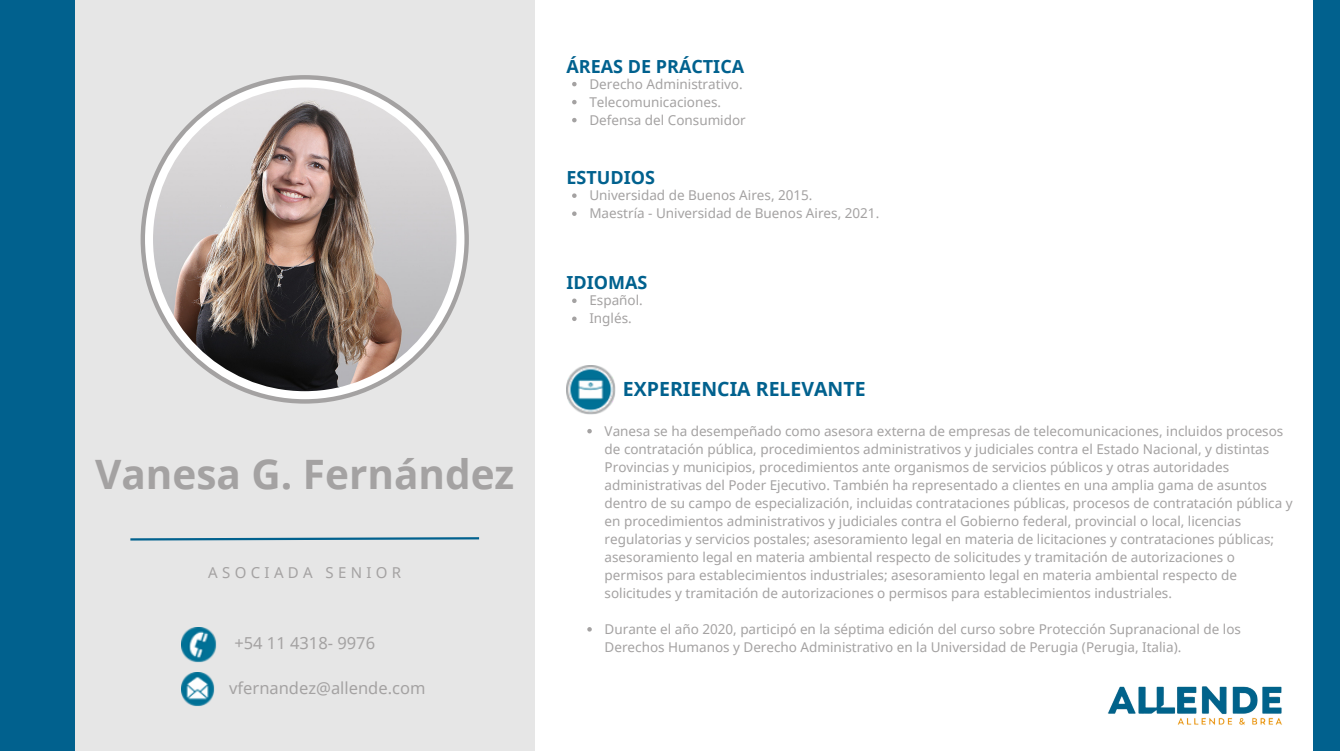
<style>
.page{position:relative;width:1340px;height:751px;background:#fff}
.page>*{position:absolute;margin:0;border:0;box-sizing:border-box;transform-origin:0 0}
.t1{font:700 40.5px "Noto Sans";color:#a4a2a2}
.t2{font:700 19.5px "Noto Sans";color:#01618e}
.t3{font:700 18px "Noto Sans";color:#01618e}
.t4{font:16.5px "Noto Sans";color:#a4a2a2}
.t5{font:15px "Noto Sans";letter-spacing:.29em;color:#a4a2a2}
.t6{font:13.5px/18px "Noto Sans";color:#a4a2a2}
</style>
<div class="page">
<div style="left:0;top:0;width:130px;height:750px;background:#01618e"></div>
<div style="left:1314px;top:0;width:26px;height:750px;background:#01618e"></div>
<img style="left:1108px;top:686px;width:174px;height:39px">
<div style="left:75px;top:0;width:459px;height:750px;background:#e6e6e6"></div>
<div style="left:141px;top:75px;width:328px;height:328px;background:#a4a2a2;border-radius:50%"></div>
<div style="left:145px;top:79px;width:319px;height:320px;background:#fff;border-radius:50%"></div>
<img style="left:153px;top:87px;width:303px;height:304px;border-radius:50%">
<svg style="left:130px;top:537px;width:350px;height:4px"></svg>
<img style="left:566px;top:365px;width:50px;height:50px">
<svg style="left:587px;top:429px;width:5px;height:4px"></svg>
<svg style="left:587px;top:627px;width:5px;height:4px"></svg>
<svg style="left:572px;top:82px;width:5px;height:4px"></svg>
<svg style="left:572px;top:100px;width:5px;height:4px"></svg>
<svg style="left:572px;top:118px;width:5px;height:4px"></svg>
<svg style="left:572px;top:193px;width:5px;height:5px"></svg>
<svg style="left:572px;top:211px;width:5px;height:5px"></svg>
<svg style="left:572px;top:298px;width:5px;height:5px"></svg>
<svg style="left:572px;top:316px;width:5px;height:5px"></svg>
<img style="left:181px;top:672px;width:33px;height:34px">
<img style="left:181px;top:627px;width:35px;height:35px">
<h4 class="t1" style="left:95px;top:445px;width:421px">Vanesa G. Fernández</h4>
<h2 class="t5" style="left:208px;top:562px;width:195px">ASOCIADA SENIOR</h2>
<p class="t4" style="left:234px;top:631px;width:142px">+54 11 4318- 9976</p>
<p class="t4" style="left:229px;top:676px;width:198px">vfernandez@allende.com</p>
<p class="t3" style="left:566px;top:53px;width:179px">ÁREAS DE PRÁCTICA</p>
<p class="t6" style="left:589px;top:74px;width:155px">Derecho Administrativo.</p>
<p class="t6" style="left:589px;top:92px;width:133px">Telecomunicaciones.</p>
<h2 class="t6" style="left:589px;top:110px;width:158px">Defensa del Consumidor</h2>
<p class="t3" style="left:566px;top:165px;width:90px">ESTUDIOS</p>
<p class="t6" style="left:589px;top:186px;width:225px">Universidad de Buenos Aires, 2015.</p>
<h2 class="t6" style="left:589px;top:204px;width:291px">Maestría - Universidad de Buenos Aires, 2021.</h2>
<p class="t3" style="left:566px;top:270px;width:82px">IDIOMAS</p>
<p class="t6" style="left:589px;top:291px;width:55px">Español.</p>
<p class="t6" style="left:589px;top:309px;width:44px">Inglés.</p>
<p class="t2" style="left:623px;top:375px;width:244px">EXPERIENCIA RELEVANTE</p>
<h4 class="t6" style="left:605px;top:421px;width:689px">Vanesa se ha desempeñado como asesora externa de empresas de telecomunicaciones, incluidos procesos de contratación pública, procedimientos administrativos y judiciales contra el Estado Nacional, y distintas Provincias y municipios, procedimientos ante organismos de servicios públicos y otras autoridades administrativas del Poder Ejecutivo. También ha representado a clientes en una amplia gama de asuntos dentro de su campo de especialización, incluidas contrataciones públicas, procesos de contratación pública y en procedimientos administrativos y judiciales contra el Gobierno federal, provincial o local, licencias regulatorias y servicios postales; asesoramiento legal en materia de licitaciones y contrataciones públicas; asesoramiento legal en materia ambiental respecto de solicitudes y tramitación de autorizaciones o permisos para establecimientos industriales; asesoramiento legal en materia ambiental respecto de solicitudes y tramitación de autorizaciones o permisos para establecimientos industriales.</h4>
<p class="t6" style="left:605px;top:619px;width:638px">Durante el año 2020, participó en la séptima edición del curso sobre Protección Supranacional de los<br>Derechos Humanos y Derecho Administrativo en la Universidad de Perugia (Perugia, Italia).</p>
</div>
